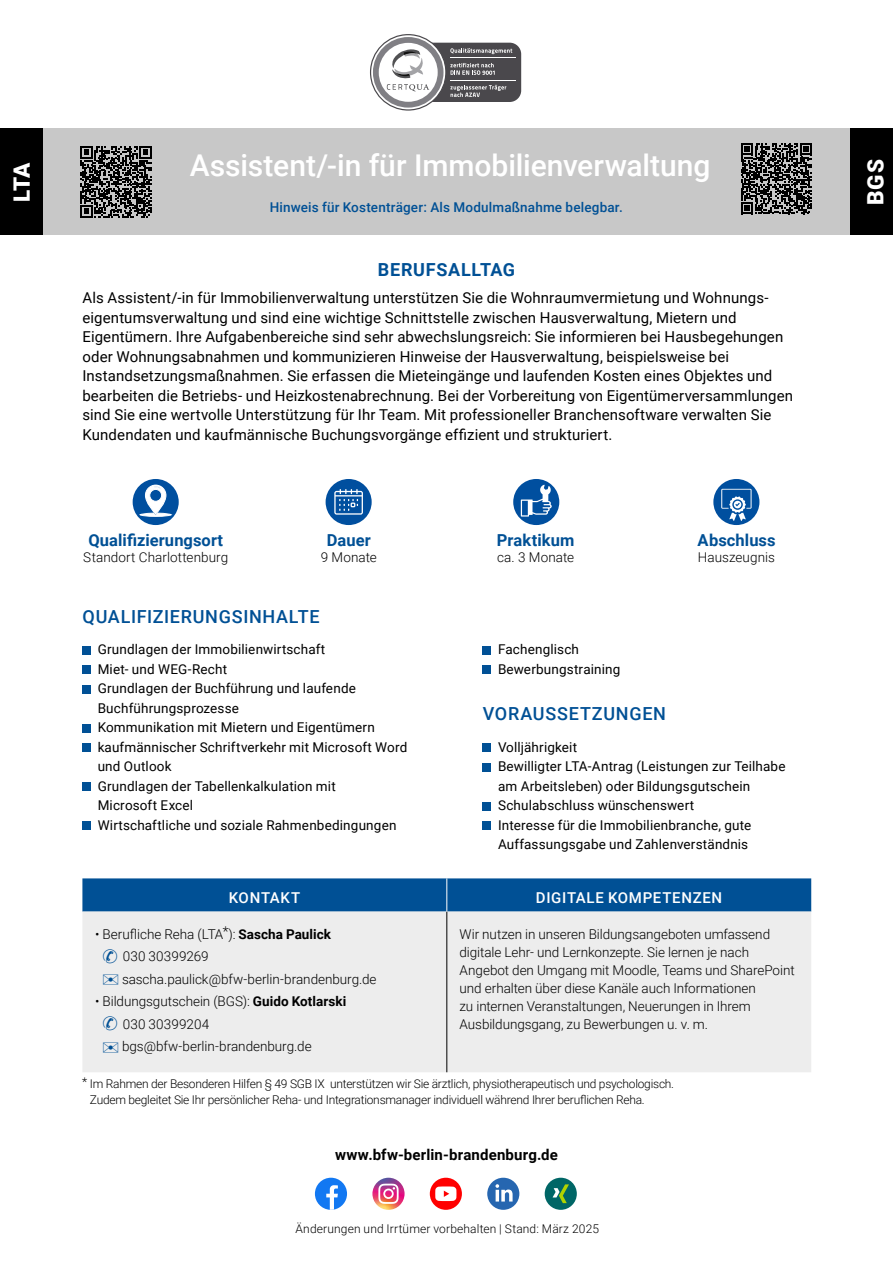
<style>
.page{position:relative;width:893px;height:1263px;background:#fff}
.page>*{position:absolute;margin:0;border:0;box-sizing:border-box;transform-origin:0 0}
.t1{font:500 30px "Roboto";letter-spacing:-.005em;color:#fff}
.t2{font:900 22.5px "Roboto";letter-spacing:-.005em;color:#fff}
.t3{font:500 18px "Roboto";letter-spacing:.04em;color:#005095}
.t4{font:700 18px "Roboto";letter-spacing:.035em;color:#005095}
.t5{font:700 16.5px "Roboto";letter-spacing:.005em;color:#005095}
.t6{font:15px/19.5px "Roboto";letter-spacing:.005em;color:#000}
.t7{font:700 15px "Roboto";letter-spacing:.01em;color:#000}
.t8{font:500 15px "Roboto";letter-spacing:.045em;color:#fff}
.t9{font:13.5px/19.5px "Roboto";letter-spacing:.01em;color:#000}
.t10{font:300 13.5px/18px "Roboto";letter-spacing:-.005em;color:#000}
.t11{font:500 13.5px "Roboto";letter-spacing:.015em;color:#005095}
.t12{font:300 12px/16.5px "Roboto";letter-spacing:-.02em;color:#000}
.t13{font:300 12px "Roboto";letter-spacing:.015em;color:#000}
.s1{font-weight:700}
.s2{color:#005095}
</style>
<div class="page">
<div style="left:0;top:129px;width:893px;height:106px;background:#c8c8c8"></div>
<div style="left:384px;top:43px;width:137px;height:59px;background:#4a484c;border-radius:11px"></div>
<hr style="left:450px;top:80px;width:66px;height:1px;background:#fff">
<hr style="left:450px;top:58px;width:66px;height:1px;background:#fff">
<svg style="left:370px;top:34px;width:142px;height:77px"></svg>
<div style="left:82px;top:646px;width:9px;height:8px;background:#005095"></div>
<div style="left:82px;top:665px;width:9px;height:9px;background:#005095"></div>
<div style="left:82px;top:685px;width:9px;height:8px;background:#005095"></div>
<div style="left:82px;top:724px;width:9px;height:8px;background:#005095"></div>
<div style="left:82px;top:743px;width:9px;height:9px;background:#005095"></div>
<div style="left:82px;top:782px;width:9px;height:9px;background:#005095"></div>
<div style="left:82px;top:821px;width:9px;height:9px;background:#005095"></div>
<div style="left:483px;top:646px;width:8px;height:8px;background:#005095"></div>
<div style="left:483px;top:665px;width:8px;height:9px;background:#005095"></div>
<div style="left:483px;top:743px;width:8px;height:9px;background:#005095"></div>
<div style="left:483px;top:763px;width:8px;height:8px;background:#005095"></div>
<div style="left:483px;top:802px;width:8px;height:8px;background:#005095"></div>
<div style="left:483px;top:821px;width:8px;height:9px;background:#005095"></div>
<div style="left:0;top:129px;width:43px;height:106px;background:#000"></div>
<svg style="left:80px;top:146px;width:71px;height:72px"></svg>
<div style="left:133px;top:479px;width:46px;height:46px;background:#004f9f;border-radius:50%"></div>
<svg style="left:140px;top:485px;width:32px;height:32px"></svg>
<div style="left:326px;top:479px;width:46px;height:46px;background:#004f9f;border-radius:50%"></div>
<svg style="left:334px;top:489px;width:29px;height:26px"></svg>
<div style="left:513px;top:479px;width:46px;height:46px;background:#004f9f;border-radius:50%"></div>
<svg style="left:521px;top:485px;width:31px;height:32px"></svg>
<div style="left:713px;top:479px;width:46px;height:46px;background:#004f9f;border-radius:50%"></div>
<svg style="left:721px;top:489px;width:31px;height:32px"></svg>
<div style="left:430px;top:1178px;width:32px;height:32px;background:#f00;border-radius:50%"></div>
<svg style="left:435px;top:1186px;width:21px;height:15px"></svg>
<svg style="left:315px;top:1178px;width:32px;height:32px"></svg>
<div style="left:487px;top:1178px;width:32px;height:32px;background:#2666b0;border-radius:50%"></div>
<svg style="left:495px;top:1184px;width:18px;height:17px"></svg>
<div style="left:545px;top:1178px;width:32px;height:32px;background:#066;border-radius:50%"></div>
<svg style="left:553px;top:1184px;width:16px;height:19px"></svg>
<img style="left:372px;top:1178px;width:33px;height:32px;border-radius:16px">
<svg style="left:378px;top:1184px;width:21px;height:20px"></svg>
<div style="left:850px;top:129px;width:43px;height:106px;background:#000"></div>
<svg style="left:741px;top:143px;width:71px;height:71px"></svg>
<div style="left:82px;top:878px;width:729px;height:33px;background:#005095"></div>
<div style="left:82px;top:911px;width:729px;height:161px;background:#ededed"></div>
<hr style="left:446px;top:911px;width:1px;height:161px;background:#000">
<hr style="left:446px;top:878px;width:1px;height:33px;background:#fff">
<p class="t2" style="left:6px;top:202px;width:41px;rotate:-90deg">LTA</p>
<p class="t1" style="left:190px;top:145px;width:522px">Assistent/-in für Immobilienverwaltung</p>
<p class="t11" style="left:270px;top:197px;width:354px">Hinweis für Kostenträger: Als Modulmaßnahme belegbar.</p>
<p class="t4" style="left:378px;top:257px;width:139px">BERUFSALLTAG</p>
<p class="t6" style="left:82px;top:288px;width:712px">Als Assistent/-in für Immobilienverwaltung unterstützen Sie die Wohnraumvermietung und Wohnungs&shy;eigentumsverwaltung und sind eine wichtige Schnittstelle zwischen Hausverwaltung, Mietern und Eigentümern. Ihre Aufgabenbereiche sind sehr abwechslungsreich: Sie informieren bei Hausbegehungen oder Wohnungsabnahmen und kommunizieren Hinweise der Hausverwaltung, beispielsweise bei Instandsetzungsmaßnahmen. Sie erfassen die Mieteingänge und laufenden Kosten eines Objektes und bearbeiten die Betriebs- und Heizkostenabrechnung. Bei der Vorbereitung von Eigentümerversammlungen sind Sie eine wertvolle Unterstützung für Ihr Team. Mit professioneller Branchensoftware verwalten Sie Kundendaten und kaufmännische Buchungsvorgänge effizient und strukturiert.</p>
<p class="t5" style="left:88px;top:528px;width:136px">Qualifizierungsort</p>
<p class="t10" style="left:83px;top:548px;width:147px">Standort Charlottenburg</p>
<p class="t5" style="left:327px;top:528px;width:46px">Dauer</p>
<p class="t10" style="left:321px;top:548px;width:58px">9 Monate</p>
<p class="t3" style="left:83px;top:604px;width:239px">QUALIFIZIERUNGSINHALTE</p>
<p class="t9" style="left:98px;top:639px;width:229px">Grundlagen der Immobilienwirtschaft</p>
<p class="t9" style="left:98px;top:659px;width:131px">Miet- und WEG-Recht</p>
<p class="t9" style="left:98px;top:678px;width:260px">Grundlagen der Buchführung und laufende<br>Buchführungsprozesse</p>
<p class="t9" style="left:98px;top:717px;width:279px">Kommunikation mit Mietern und Eigentümern</p>
<p class="t9" style="left:98px;top:737px;width:311px">kaufmännischer Schriftverkehr mit Microsoft Word und Outlook</p>
<p class="t9" style="left:98px;top:776px;width:240px">Grundlagen der Tabellenkalkulation mit<br>Microsoft Excel</p>
<p class="t9" style="left:98px;top:815px;width:300px">Wirtschaftliche und soziale Rahmenbedingungen</p>
<p class="t5" style="left:497px;top:528px;width:79px">Praktikum</p>
<p class="t10" style="left:497px;top:548px;width:79px">ca. 3 Monate</p>
<p class="t5" style="left:697px;top:528px;width:80px">Abschluss</p>
<p class="t10" style="left:698px;top:548px;width:79px">Hauszeugnis</p>
<p class="t9" style="left:498px;top:639px;width:83px">Fachenglisch</p>
<p class="t9" style="left:498px;top:659px;width:124px">Bewerbungstraining</p>
<p class="t3" style="left:483px;top:701px;width:185px">VORAUSSETZUNGEN</p>
<p class="t9" style="left:498px;top:737px;width:81px">Volljährigkeit</p>
<p class="t9" style="left:498px;top:756px;width:289px">Bewilligter LTA-Antrag (Leistungen zur Teilhabe am Arbeitsleben) oder Bildungsgutschein</p>
<p class="t9" style="left:498px;top:795px;width:198px">Schulabschluss wünschenswert</p>
<p class="t9" style="left:498px;top:815px;width:255px">Interesse für die Immobilienbranche, gute<br>Auffassungsgabe und Zahlenverständnis</p>
<p class="t8" style="left:229px;top:887px;width:73px">KONTAKT</p>
<p class="t8" style="left:536px;top:887px;width:188px">DIGITALE KOMPETENZEN</p>
<p class="t10" style="left:103px;top:922px;width:276px;line-height:22.5px;text-indent:-7px">• Berufliche Reha (LTA*): <span class="s1">Sascha Paulick<br></span><span class="s2">✆</span> 030 30399269<br><span class="s2">✉</span> sascha.paulick@bfw-berlin-brandenburg.de</p>
<p class="t10" style="left:103px;top:989px;width:245px;line-height:22.5px;text-indent:-7px">• Bildungsgutschein (BGS): <span class="s1">Guido Kotlarski </span><span class="s2">✆</span> 030 30399204<br><span class="s2">✉</span> bgs@bfw-berlin-brandenburg.de</p>
<p class="t10" style="left:460px;top:924px;width:337px">Wir nutzen in unseren Bildungsangeboten umfassend digitale Lehr- und Lernkonzepte. Sie lernen je nach Angebot den Umgang mit Moodle, Teams und SharePoint und erhalten über diese Kanäle auch Informationen<br>zu internen Veranstaltungen, Neuerungen in Ihrem Ausbildungsgang, zu Bewerbungen u. v. m.</p>
<p class="t12" style="left:90px;top:1075px;width:586px;text-indent:-8px">* Im Rahmen der Besonderen Hilfen § 49 SGB IX unterstützen wir Sie ärztlich, physiotherapeutisch und psychologisch.<br>Zudem begleitet Sie Ihr persönlicher Reha- und Integrationsmanager individuell während Ihrer beruflichen Reha.</p>
<p class="t7" style="left:335px;top:1144px;width:224px">www.bfw-berlin-brandenburg.de</p>
<p class="t13" style="left:295px;top:1220px;width:305px">Änderungen und Irrtümer vorbehalten | Stand: März 2025</p>
<p class="t2" style="left:860px;top:205px;width:47px;rotate:-90deg">BGS</p>
</div>
